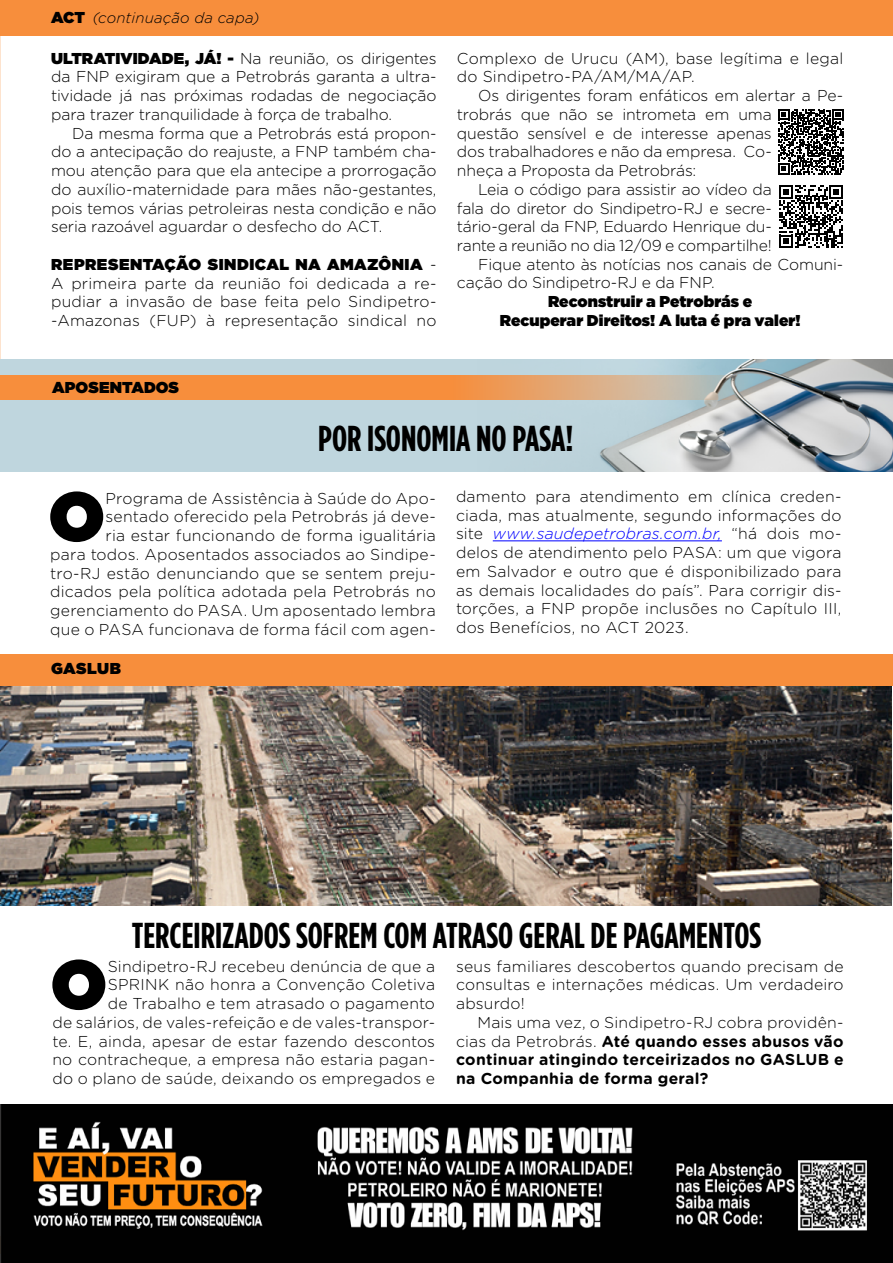
<style>
.page{position:relative;width:893px;height:1263px;background:#fff}
.page>*{position:absolute;margin:0;border:0;box-sizing:border-box;transform-origin:0 0}
.t1{font:900 69.3px "Gotham";color:#000}
.t2{font:700 36px "Gotham Condensed";color:#000}
.t3{font:300 15.75px/18.8px "Gotham Rounded";letter-spacing:.005em;color:#000;text-align:justify}
.t4{font:700 15.75px/18.8px "Gotham Rounded";letter-spacing:.02em;color:#000;text-align:justify}
.t5{font:900 15.75px/18.8px "Gotham";letter-spacing:.01em;color:#000;text-align:center}
.t6{font:300 15.75px "Gotham Rounded";letter-spacing:-.015em;color:#000}
.t7{font:300 15.75px "Gotham Rounded";letter-spacing:-.02em;color:#000}
.t8{font:italic 300 15px "Gotham Rounded";letter-spacing:.01em;color:#000}
.s1{font-family:"Gotham";font-weight:900;font-style:normal;font-size:15.75px}
.s2{font-family:"Gotham";font-weight:900}
.s3{font-family:"Gotham Rounded";font-weight:300}
.s4{font-style:italic;color:#00f}
.s5{font-weight:300}
</style>
<div class="page">
<img style="left:0;top:686px;width:892px;height:219px">
<img style="left:0;top:15px;width:1px;height:351px">
<div style="left:0;top:654px;width:893px;height:32px;background:#f78e3c"></div>
<div style="left:0;top:0;width:893px;height:35px;background:#f78e3c"></div>
<img style="left:0;top:1104px;width:893px;height:159px">
<div style="left:0;top:359px;width:893px;height:112px;background:#bfd6de"></div>
<hr style="left:493px;top:540px;width:229px;height:1px;background:#00f">
<img style="left:599px;top:359px;width:294px;height:112px">
<svg style="left:0;top:375px;width:774px;height:25px;background:#e89a5c"></svg>
<svg style="left:778px;top:109px;width:65px;height:65px"></svg>
<svg style="left:779px;top:185px;width:64px;height:63px"></svg>
<p class="t8" style="left:51px;top:7px;width:210px"><span class="s1">ACT</span> (continuação da capa)</p>
<p class="t3" style="left:51px;top:48px;width:387px"><span class="s2">ULTRATIVIDADE, JÁ! -</span> Na reunião, os dirigentes da FNP exigiram que a Petrobrás garanta a ultra&shy;tividade já nas próximas rodadas de negociação para trazer tranquilidade à força de trabalho.</p>
<p class="t3" style="left:51px;top:123px;width:387px;text-indent:21px">Da mesma forma que a Petrobrás está propon&shy;do a antecipação do reajuste, a FNP também cha&shy;mou atenção para que ela antecipe a prorrogação do auxílio-maternidade para mães não-gestantes, pois temos várias petroleiras nesta condição e não seria razoável aguardar o desfecho do ACT.</p>
<p class="t5" style="left:51px;top:255px;width:387px">REPRESENTAÇÃO SINDICAL NA AMAZÔNIA <span class="s3">-</span></p>
<p class="t3" style="left:51px;top:273px;width:387px">A primeira parte da reunião foi dedicada a re&shy;pudiar a invasão de base feita pelo Sindipetro--Amazonas (FUP) à representação sindical no</p>
<p class="t5" style="left:52px;top:378px;width:128px">APOSENTADOS</p>
<p class="t3" style="left:457px;top:48px;width:388px">Complexo de Urucu (AM), base legítima e legal do Sindipetro-PA/AM/MA/AP.</p>
<p class="t3" style="left:478px;top:85px;width:367px">Os dirigentes foram enfáticos em alertar a Pe-</p>
<p class="t3" style="left:457px;top:104px;width:316px">trobrás que não se intrometa em uma</p>
<p class="t3" style="left:457px;top:123px;width:316px">questão sensível e de interesse apenas</p>
<p class="t3" style="left:457px;top:142px;width:316px">dos trabalhadores e não da empresa. Co-</p>
<p class="t3" style="left:457px;top:160px;width:241px">nheça a Proposta da Petrobrás:</p>
<p class="t7" style="left:478px;top:179px;width:295px">Leia o código para assistir ao vídeo da</p>
<p class="t7" style="left:457px;top:197px;width:316px">fala do diretor do Sindipetro-RJ e secre-</p>
<p class="t6" style="left:457px;top:216px;width:316px">tário-geral da FNP, Eduardo Henrique du-</p>
<p class="t6" style="left:457px;top:235px;width:316px">rante a reunião no dia 12/09 e compartilhe!</p>
<p class="t3" style="left:478px;top:254px;width:367px">Fique atento às notícias nos canais de Comuni-</p>
<p class="t3" style="left:457px;top:273px;width:259px">cação do Sindipetro-RJ e da FNP.</p>
<p class="t5" style="left:500px;top:292px;width:302px">Reconstruir a Petrobrás e<br>Recuperar Direitos! A luta é pra valer!</p>
<h2 class="t2" style="left:318px;top:418px;width:257px">POR ISONOMIA NO PASA!</h2>
<p class="t3" style="left:50px;top:488px;width:387px;text-align:right">Programa de Assistência à Saúde do Apo&shy;sentado oferecido pela Petrobrás já deve-<br>ria estar funcionando de forma igualitária<br>para todos. Aposentados associados ao Sindipe&shy;tro-RJ estão denunciando que se sentem preju&shy;dicados pela política adotada pela Petrobrás no gerenciamento do PASA. Um aposentado lembra que o PASA funcionava de forma fácil com agen-</p>
<p class="t3" style="left:456px;top:486px;width:387px">damento para atendimento em clínica creden&shy;ciada, mas atualmente, segundo informações do site <span class="s4">www.saudepetrobras.com.br,</span> “há dois mo&shy;delos de atendimento pelo PASA: um que vigora em Salvador e outro que é disponibilizado para as demais localidades do país”. Para corrigir dis&shy;torções, a FNP propõe inclusões no Capítulo III, dos Benefícios, no ACT 2023.</p>
<h1 class="t1" style="left:49px;top:467px;width:58px">O</h1>
<p class="t5" style="left:51px;top:659px;width:71px">GASLUB</p>
<h2 class="t2" style="left:132px;top:915px;width:631px">TERCEIRIZADOS SOFREM COM ATRASO GERAL DE PAGAMENTOS</h2>
<p class="t3" style="left:456px;top:956px;width:389px">seus familiares descobertos quando precisam de consultas e internações médicas. Um verdadeiro absurdo!</p>
<p class="t4" style="left:456px;top:1012px;width:389px;text-indent:21px"><span class="s5">Mais uma vez, o Sindipetro-RJ cobra providên&shy;cias da Petrobrás.</span> Até quando esses abusos vão continuar atingindo terceirizados no GASLUB e na Companhia de forma geral?</p>
<h1 class="t1" style="left:51px;top:935px;width:58px">O</h1>
<p class="t3" style="left:52px;top:956px;width:384px;text-align:right">Sindipetro-RJ recebeu denúncia de que a SPRINK não honra a Convenção Coletiva<br>de Trabalho e tem atrasado o pagamento<br>de salários, de vales-refeição e de vales-transpor&shy;te. E, ainda, apesar de estar fazendo descontos no contracheque, a empresa não estaria pagan&shy;do o plano de saúde, deixando os empregados e</p>
</div>
